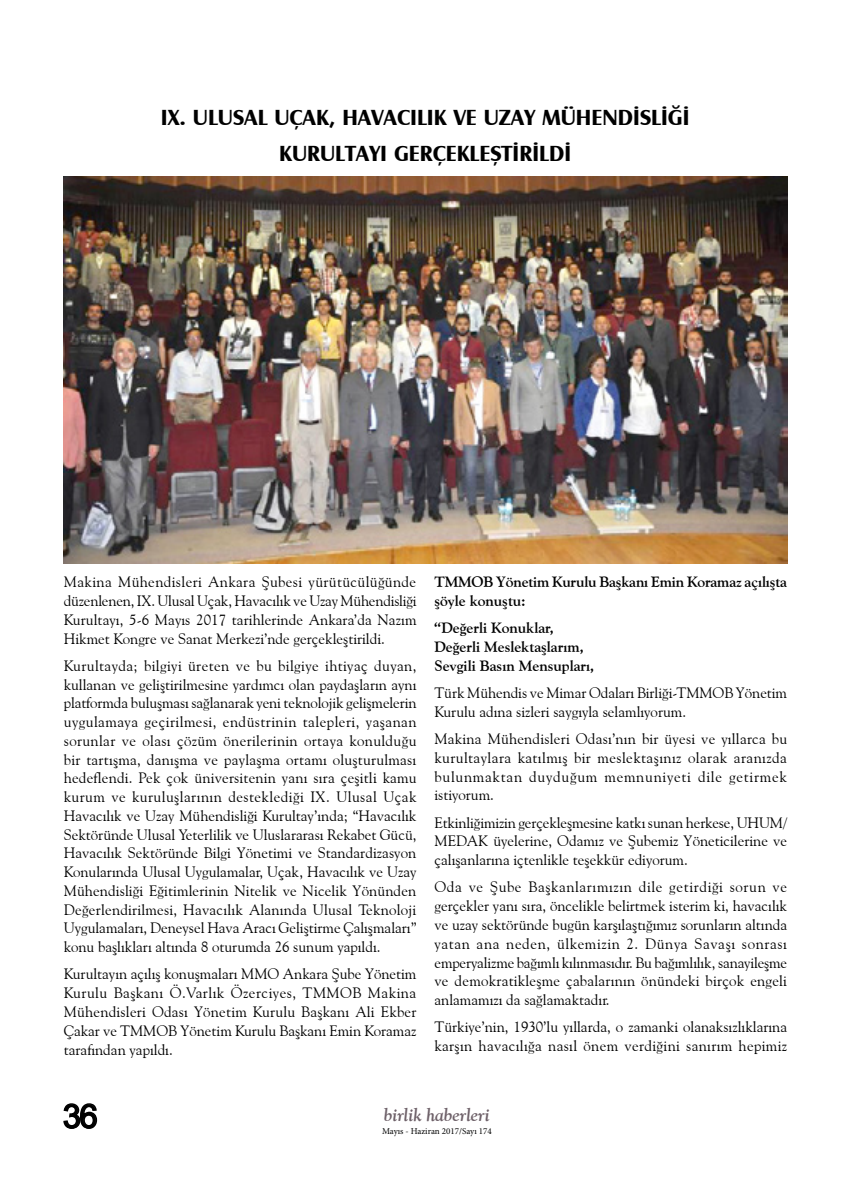
<style>
.page{position:relative;width:851px;height:1191px;background:#fff}
.page>*{position:absolute;margin:0;border:0;box-sizing:border-box;transform-origin:0 0}
.t1{font:33px "Arial";color:#000}
.t2{font:700 22.5px/35.5px "Castle T";color:#000;text-align:center}
.t3{font:italic 700 18px "Goudy Old Style BT";color:#6e6169}
.t4{font:15px/18.8px "Goudy Old Style BT";color:#000;text-align:justify}
.t5{font:700 15px/18.8px "Goudy Old Style BT";color:#000}
.t6{font:9px "Minion Pro";color:#000}
</style>
<div class="page">
<svg style="left:63px;top:1103px;width:35px;height:26px"></svg>
<img style="left:64px;top:176px;width:723px;height:387px">
<h2 class="t2" style="left:161px;top:99px;width:530px">IX. ULUSAL UÇAK, HAVACILIK VE UZAY MÜHENDİSLİĞİ<br>KURULTAYI GERÇEKLEŞTİRİLDİ</h2>
<p class="t4" style="left:64px;top:572px;width:354px">Makina Mühendisleri Ankara Şubesi yürütücülüğünde düzenlenen, IX. Ulusal Uçak, Havacılık ve Uzay Mühendisliği Kurultayı, 5-6 Mayıs 2017 tarihlerinde Ankara’da Nazım Hikmet Kongre ve Sanat Merkezi’nde gerçekleştirildi.</p>
<p class="t4" style="left:64px;top:656px;width:354px">Kurultayda; bilgiyi üreten ve bu bilgiye ihtiyaç duyan, kullanan ve geliştirilmesine yardımcı olan paydaşların aynı platformda buluşması sağlanarak yeni teknolojik gelişmelerin uygulamaya geçirilmesi, endüstrinin talepleri, yaşanan sorunlar ve olası çözüm önerilerinin ortaya konulduğu bir tartışma, danışma ve paylaşma ortamı oluşturulması hedeflendi. Pek çok üniversitenin yanı sıra çeşitli kamu kurum ve kuruluşlarının desteklediği IX. Ulusal Uçak Havacılık ve Uzay Mühendisliği Kurultay’ında; “Havacılık Sektöründe Ulusal Yeterlilik ve Uluslararası Rekabet Gücü, Havacılık Sektöründe Bilgi Yönetimi ve Standardizasyon Konularında Ulusal Uygulamalar, Uçak, Havacılık ve Uzay Mühendisliği Eğitimlerinin Nitelik ve Nicelik Yönünden Değerlendirilmesi, Havacılık Alanında Ulusal Teknoloji Uygulamaları, Deneysel Hava Aracı Geliştirme Çalışmaları” konu başlıkları altında 8 oturumda 26 sunum yapıldı.</p>
<p class="t4" style="left:64px;top:964px;width:354px">Kurultayın açılış konuşmaları MMO Ankara Şube Yönetim Kurulu Başkanı Ö.Varlık Özerciyes, TMMOB Makina Mühendisleri Odası Yönetim Kurulu Başkanı Ali Ekber Çakar ve TMMOB Yönetim Kurulu Başkanı Emin Koramaz tarafından yapıldı.</p>
<p class="t5" style="left:434px;top:572px;width:354px">TMMOB Yönetim Kurulu Başkanı Emin Koramaz açılışta şöyle konuştu:</p>
<p class="t5" style="left:434px;top:618px;width:161px">“Değerli Konuklar,<br>Değerli Meslektaşlarım,<br>Sevgili Basın Mensupları,</p>
<p class="t4" style="left:434px;top:683px;width:354px">Türk Mühendis ve Mimar Odaları Birliği-TMMOB Yönetim<br>Kurulu adına sizleri saygıyla selamlıyorum.</p>
<p class="t4" style="left:434px;top:729px;width:354px">Makina Mühendisleri Odası’nın bir üyesi ve yıllarca bu kurultaylara katılmış bir meslektaşınız olarak aranızda bulunmaktan duyduğum memnuniyeti dile getirmek istiyorum.</p>
<p class="t4" style="left:434px;top:813px;width:354px">Etkinliğimizin gerçekleşmesine katkı sunan herkese, UHUM/ MEDAK üyelerine, Odamız ve Şubemiz Yöneticilerine ve çalışanlarına içtenlikle teşekkür ediyorum.</p>
<p class="t4" style="left:434px;top:877px;width:354px">Oda ve Şube Başkanlarımızın dile getirdiği sorun ve gerçekler yanı sıra, öncelikle belirtmek isterim ki, havacılık ve uzay sektöründe bugün karşılaştığımız sorunların altında yatan ana neden, ülkemizin 2. Dünya Savaşı sonrası emperyalizme bağımlı kılınmasıdır. Bu bağımlılık, sanayileşme ve demokratikleşme çabalarının önündeki birçok engeli anlamamızı da sağlamaktadır.</p>
<p class="t4" style="left:434px;top:1017px;width:354px">Türkiye’nin, 1930’lu yıllarda, o zamanki olanaksızlıklarına karşın havacılığa nasıl önem verdiğini sanırım hepimiz</p>
<h1 class="t1" style="left:63px;top:1094px;width:37px">36</h1>
<p class="t3" style="left:384px;top:1103px;width:107px">birlik haberleri</p>
<p class="t6" style="left:382px;top:1125px;width:111px">Mayıs - Haziran 2017/Sayı 174</p>
</div>
